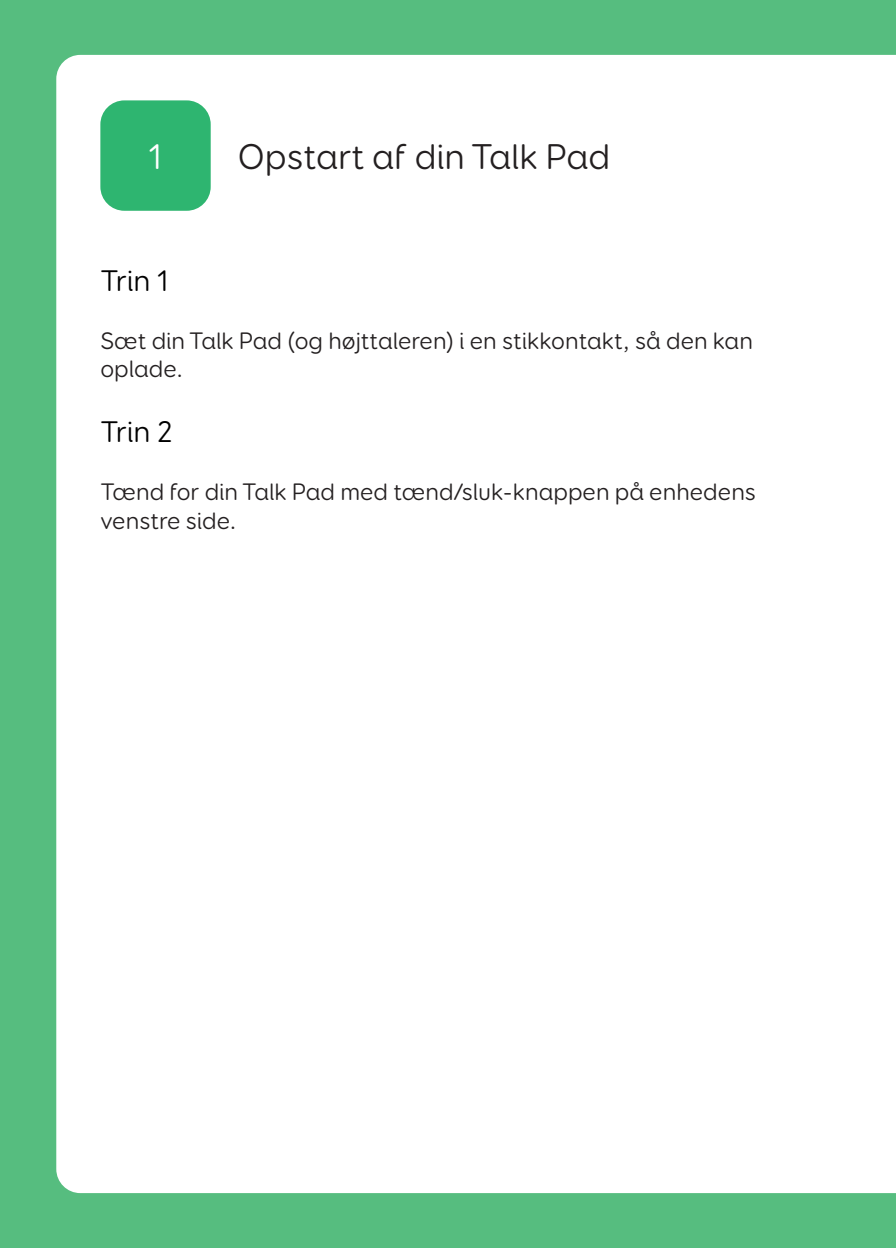
<style>
.page{position:relative;width:896px;height:1248px;background:#fff}
.page>*{position:absolute;margin:0;border:0;box-sizing:border-box;transform-origin:0 0}
.Page___section_headi{font:36px "Booster Next FY";color:#231f20}
.t1{font:36px "Booster Next FY";color:#fff}
.t2{font:30px "Booster Next FY";color:#000}
.t3{font:24px/28.8px "Booster Next FY";color:#231f20}
</style>
<div class="page">
<div style="left:0;top:0;width:896px;height:1247px;background:#56bd7f"></div>
<div style="left:56px;top:55px;width:840px;height:1137px;background:#fff"></div>
<div style="left:100px;top:100px;width:111px;height:111px;background:#2eb570;border-radius:24px"></div>
<p class="t1" style="left:149px;top:135px;width:15px">1</p>
<p class="Page___section_headi" style="left:238px;top:135px;width:374px">Opstart af din Talk Pad</p>
<p class="t2" style="left:100px;top:262px;width:70px">Trin 1</p>
<p class="t3" style="left:100px;top:326px;width:654px">Sæt din Talk Pad (og højttaleren) i en stikkontakt, så den kan oplade.</p>
<p class="t2" style="left:100px;top:413px;width:74px">Trin 2</p>
<p class="t3" style="left:100px;top:477px;width:657px">Tænd for din Talk Pad med tænd/sluk-knappen på enhedens venstre side.</p>
</div>
